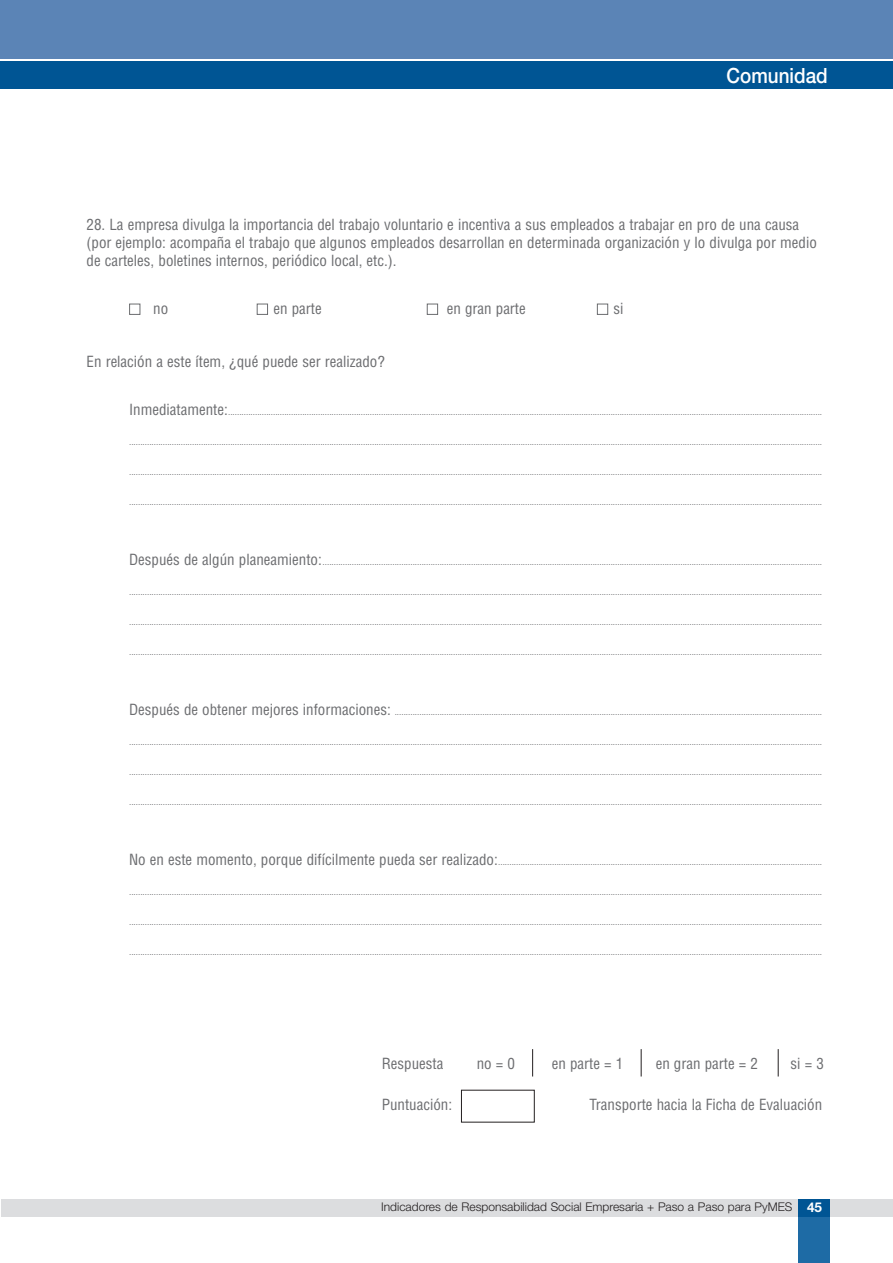
<style>
.page{position:relative;width:893px;height:1263px;background:#fff}
.page>*{position:absolute;margin:0;border:0;box-sizing:border-box;transform-origin:0 0}
.t1{font:500 21px "Helvetica Neue";color:#fff;scale:.9 1}
.t2{font:condensed 15px/18px "Helvetica";color:#6c6d70}
.t3{font:300 12px "Helvetica Neue";color:#231f20}
.t4{font:condensed 9px "Helvetica";color:#6c6d70}
.s1{color:#fff}
.s2{font-size:15px}
.s3{font-weight:700;font-size:13.5px;color:#fff}
</style>
<div class="page">
<div style="left:1px;top:1199px;width:891px;height:17px;background:#dcdddf"></div>
<div style="left:799px;top:1199px;width:31px;height:64px;background:#1e6ba5"></div>
<div style="left:799px;top:1199px;width:31px;height:17px;background:#005594"></div>
<div style="left:0;top:0;width:893px;height:59px;background:#5b84b6"></div>
<div style="left:0;top:62px;width:893px;height:27px;background:#005594"></div>
<svg style="left:532px;top:1049px;width:1px;height:27px"></svg>
<svg style="left:641px;top:1049px;width:1px;height:27px"></svg>
<svg style="left:778px;top:1049px;width:1px;height:27px"></svg>
<div style="left:461px;top:1090px;width:74px;height:32px;border:1px solid #231f20"></div>
<h1 class="t1" style="left:726px;top:68px;width:114px">Comunidad</h1>
<p class="t2" style="left:87px;top:216px;width:732px">28. La empresa divulga la importancia del trabajo voluntario e incentiva a sus empleados a trabajar en pro de una causa (por ejemplo: acompaña el trabajo que algunos empleados desarrollan en determinada organización y lo divulga por medio de carteles, boletines internos, periódico local, etc.).</p>
<h2 class="t2" style="left:129px;top:300px;width:41px"><span class="s1">■</span> no</h2>
<h2 class="t2" style="left:257px;top:300px;width:67px"><span class="s1">■</span> en parte</h2>
<h2 class="t2" style="left:427px;top:300px;width:101px"><span class="s1">■</span> en gran parte</h2>
<h2 class="t2" style="left:597px;top:300px;width:28px"><span class="s1">■</span> si</h2>
<h2 class="t2" style="left:87px;top:353px;width:300px">En relación a este ítem, ¿qué puede ser realizado?</h2>
<p class="t4" style="left:129px;top:407px;width:695px"><span class="s2">Inmediatamente:</span>........................................................................................................................................................................................................................................................................</p>
<p class="t4" style="left:129px;top:437px;width:694px">....................................................................................................................................................................................................................................................................................................................</p>
<p class="t4" style="left:129px;top:467px;width:694px">....................................................................................................................................................................................................................................................................................................................</p>
<p class="t4" style="left:129px;top:497px;width:694px">....................................................................................................................................................................................................................................................................................................................</p>
<p class="t4" style="left:129px;top:557px;width:695px"><span class="s2">Después de algún planeamiento:</span>..............................................................................................................................................................................................................................</p>
<p class="t4" style="left:129px;top:587px;width:694px">....................................................................................................................................................................................................................................................................................................................</p>
<p class="t4" style="left:129px;top:617px;width:694px">....................................................................................................................................................................................................................................................................................................................</p>
<p class="t4" style="left:129px;top:647px;width:694px">....................................................................................................................................................................................................................................................................................................................</p>
<p class="t4" style="left:129px;top:707px;width:695px"><span class="s2">Después de obtener mejores informaciones:</span> ..............................................................................................................................................................................................</p>
<p class="t4" style="left:129px;top:737px;width:694px">....................................................................................................................................................................................................................................................................................................................</p>
<p class="t4" style="left:129px;top:767px;width:694px">....................................................................................................................................................................................................................................................................................................................</p>
<p class="t4" style="left:129px;top:797px;width:694px">....................................................................................................................................................................................................................................................................................................................</p>
<p class="t4" style="left:129px;top:857px;width:695px"><span class="s2">No en este momento, porque difícilmente pueda ser realizado:</span>................................................................................................................................................</p>
<p class="t4" style="left:129px;top:887px;width:694px">....................................................................................................................................................................................................................................................................................................................</p>
<p class="t4" style="left:129px;top:917px;width:694px">....................................................................................................................................................................................................................................................................................................................</p>
<p class="t4" style="left:129px;top:947px;width:694px">....................................................................................................................................................................................................................................................................................................................</p>
<h2 class="t2" style="left:382px;top:1055px;width:63px">Respuesta</h2>
<h2 class="t2" style="left:477px;top:1055px;width:40px">no = 0</h2>
<h2 class="t2" style="left:552px;top:1055px;width:73px">en parte = 1</h2>
<h2 class="t2" style="left:656px;top:1055px;width:104px">en gran parte = 2</h2>
<h2 class="t2" style="left:791px;top:1055px;width:35px">si = 3</h2>
<h2 class="t2" style="left:382px;top:1095px;width:72px">Puntuación:</h2>
<h2 class="t2" style="left:590px;top:1095px;width:234px">Transporte hacia la Ficha de Evaluación</h2>
<h3 class="t3" style="left:381px;top:1202px;width:442px">Indicadores de Responsabilidad Social Empresaria + Paso a Paso para PyMES <span class="s3">45</span></h3>
</div>
